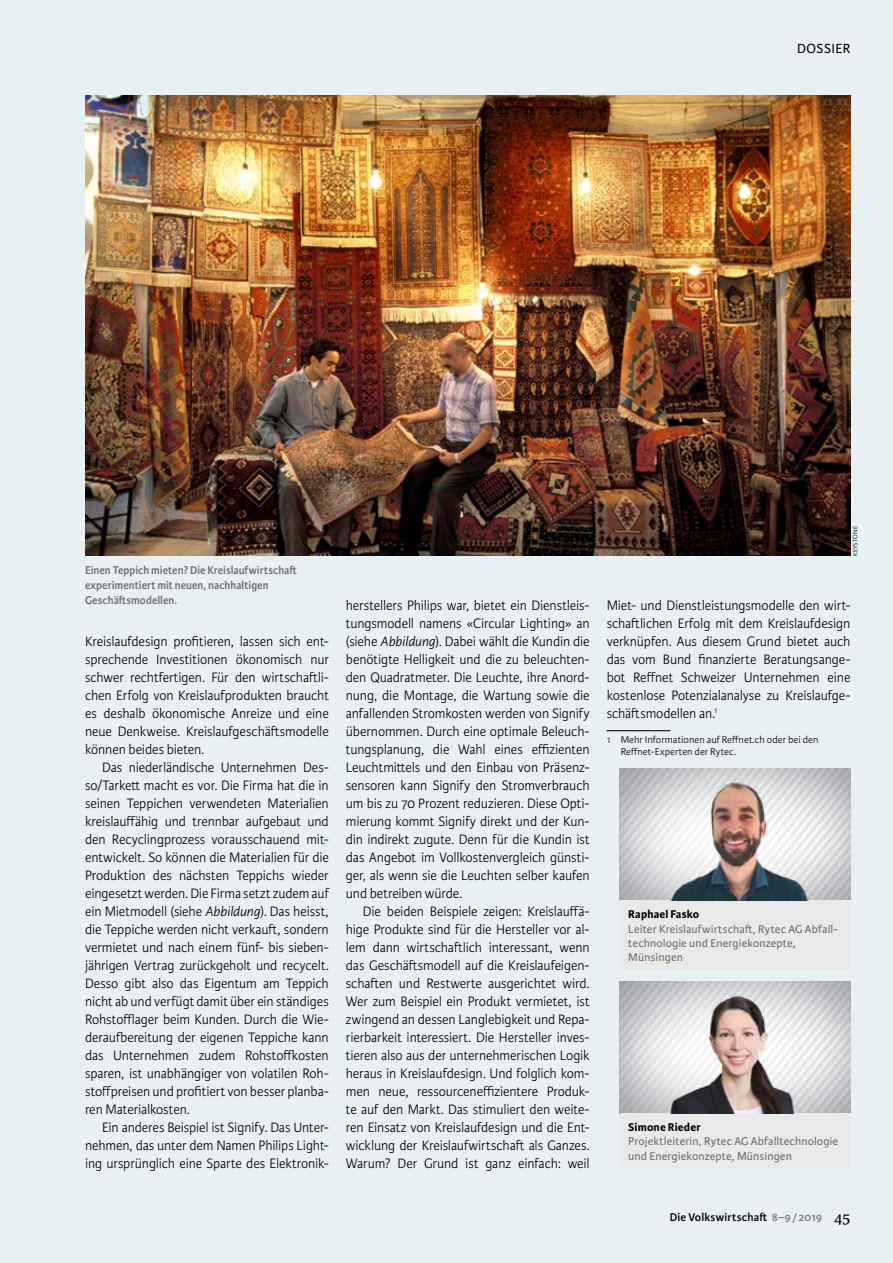
<style>
.page{position:relative;width:893px;height:1263px;background:#e8f0f3}
.page>*{position:absolute;margin:0;border:0;box-sizing:border-box;transform-origin:0 0}
.t1{font:300 14.55px/18px "Karmina Sans";letter-spacing:-.01em;color:#000;text-align:justify;scale:.96 1}
.t2{font:14.1px "Karmina Sans";letter-spacing:.03em;color:#000}
.t3{font:12px/14.4px "Karmina Sans";letter-spacing:.01em;color:#6d6966}
.t4{font:600 12px/15px "Karmina Sans";letter-spacing:.005em;color:#6d6966;scale:.95 1}
.t5{font:600 12px "Karmina Sans";letter-spacing:.01em;color:#000}
.t6{font:700 12px "Karmina Sans";letter-spacing:.015em;color:#000}
.t7{font:300 10.5px/12.3px "Karmina Sans";letter-spacing:.005em;color:#000}
.t8{font:300 6.75px "Karmina Sans";letter-spacing:.01em;color:#000}
.s1{font-style:italic}
.s2{font-weight:600;color:#6d6966}
.s3{color:#817e7b}
.s4{font-family:"Karmina";font-weight:400;font-size:16.5px}
</style>
<div class="page">
<hr style="left:607px;top:730px;width:63px;height:1px;background:#000">
<img style="left:620px;top:981px;width:230px;height:4px">
<div style="left:620px;top:1113px;width:230px;height:55px;background:#e9e9e9"></div>
<img style="left:620px;top:985px;width:230px;height:129px">
<img style="left:85px;top:96px;width:765px;height:460px">
<img style="left:620px;top:769px;width:230px;height:132px">
<div style="left:620px;top:901px;width:230px;height:69px;background:#e9e9e9"></div>
<img style="left:622px;top:772px;width:218px;height:128px">
<p class="t2" style="left:797px;top:41px;width:55px">DOSSIER</p>
<p class="t4" style="left:85px;top:563px;width:224px">Einen Teppich mieten? Die Kreislaufwirtschaft experimentiert mit neuen, nachhaltigen<br>Geschäftsmodellen.</p>
<p class="t1" style="left:85px;top:633px;width:255px">Kreislaufdesign profitieren, lassen sich ent&shy;sprechende Investitionen ökonomisch nur schwer rechtfertigen. Für den wirtschaftli&shy;chen Erfolg von Kreislaufprodukten braucht es deshalb ökonomische Anreize und eine neue Denkweise. Kreislaufgeschäftsmodelle können beides bieten.</p>
<p class="t1" style="left:85px;top:759px;width:255px;text-indent:17px">Das niederländische Unternehmen Des&shy;so/Tarkett macht es vor. Die Firma hat die in seinen Teppichen verwendeten Materialien kreislauffähig und trennbar aufgebaut und den Recyclingprozess vorausschauend mit&shy;entwickelt. So können die Materialien für die Produktion des nächsten Teppichs wieder eingesetzt werden. Die Firma setzt zudem auf ein Mietmodell (siehe <span class="s1">Abbildung</span>). Das heisst, die Teppiche werden nicht verkauft, sondern vermietet und nach einem fünf- bis sieben&shy;jährigen Vertrag zurückgeholt und recycelt.<br>Desso gibt also das Eigentum am Teppich nicht ab und verfügt damit über ein ständiges Rohstofflager beim Kunden. Durch die Wie&shy;deraufbereitung der eigenen Teppiche kann das Unternehmen zudem Rohstoffkosten sparen, ist unabhängiger von volatilen Roh&shy;stoffpreisen und profitiert von besser planba&shy;ren Materialkosten.</p>
<p class="t1" style="left:85px;top:1119px;width:255px;text-indent:17px">Ein anderes Beispiel ist Signify. Das Unter&shy;nehmen, das unter dem Namen Philips Light&shy;ing ursprünglich eine Sparte des Elektronik-</p>
<p class="t1" style="left:346px;top:597px;width:255px">herstellers Philips war, bietet ein Dienstleis&shy;tungsmodell namens «Circular Lighting» an (siehe <span class="s1">Abbildung</span>). Dabei wählt die Kundin die benötigte Helligkeit und die zu beleuchten&shy;den Quadratmeter. Die Leuchte, ihre Anord&shy;nung, die Montage, die Wartung sowie die anfallenden Stromkosten werden von Signify übernommen. Durch eine optimale Beleuch&shy;tungsplanung, die Wahl eines effizienten Leuchtmittels und den Einbau von Präsenz&shy;sensoren kann Signify den Stromverbrauch um bis zu 70 Prozent reduzieren. Diese Opti&shy;mierung kommt Signify direkt und der Kun&shy;din indirekt zugute. Denn für die Kundin ist das Angebot im Vollkostenvergleich günsti&shy;ger, als wenn sie die Leuchten selber kaufen und betreiben würde.</p>
<p class="t1" style="left:346px;top:903px;width:255px;text-indent:17px">Die beiden Beispiele zeigen: Kreislauffä&shy;hige Produkte sind für die Hersteller vor al&shy;lem dann wirtschaftlich interessant, wenn das Geschäftsmodell auf die Kreislaufeigen&shy;schaften und Restwerte ausgerichtet wird.<br>Wer zum Beispiel ein Produkt vermietet, ist zwingend an dessen Langlebigkeit und Repa&shy;rierbarkeit interessiert. Die Hersteller inves&shy;tieren also aus der unternehmerischen Logik heraus in Kreislaufdesign. Und folglich kom&shy;men neue, ressourceneffizientere Produk&shy;te auf den Markt. Das stimuliert den weite&shy;ren Einsatz von Kreislaufdesign und die Ent&shy;wicklung der Kreislaufwirtschaft als Ganzes.<br>Warum? Der Grund ist ganz einfach: weil</p>
<p class="t8" style="left:852px;top:556px;width:31px;rotate:-90deg">KEYSTONE</p>
<p class="t1" style="left:607px;top:597px;width:255px">Miet- und Dienstleistungsmodelle den wirt&shy;schaftlichen Erfolg mit dem Kreislaufdesign verknüpfen. Aus diesem Grund bietet auch das vom Bund finanzierte Beratungsange&shy;bot Reffnet Schweizer Unternehmen eine kostenlose Potenzialanalyse zu Kreislaufge&shy;schäftsmodellen an.<sup>1</sup></p>
<p class="t7" style="left:621px;top:734px;width:199px;text-indent:-14px"><span class="s2">1</span> Mehr Informationen auf Reffnet.ch oder bei den<br>Reffnet-Experten der Rytec.</p>
<p class="t6" style="left:628px;top:907px;width:73px">Raphael Fasko</p>
<p class="t3" style="left:628px;top:922px;width:211px">Leiter Kreislaufwirtschaft, Rytec AG Abfall&shy;technologie und Energiekonzepte,<br>Münsingen</p>
<p class="t6" style="left:628px;top:1120px;width:74px">Simone Rieder</p>
<p class="t3" style="left:628px;top:1134px;width:211px">Projektleiterin, Rytec AG Abfalltechnologie und Energiekonzepte, Münsingen</p>
<p class="t5" style="left:670px;top:1210px;width:182px">Die Volkswirtschaft <span class="s3">8–9/2019</span> <span class="s4">45</span></p>
</div>
